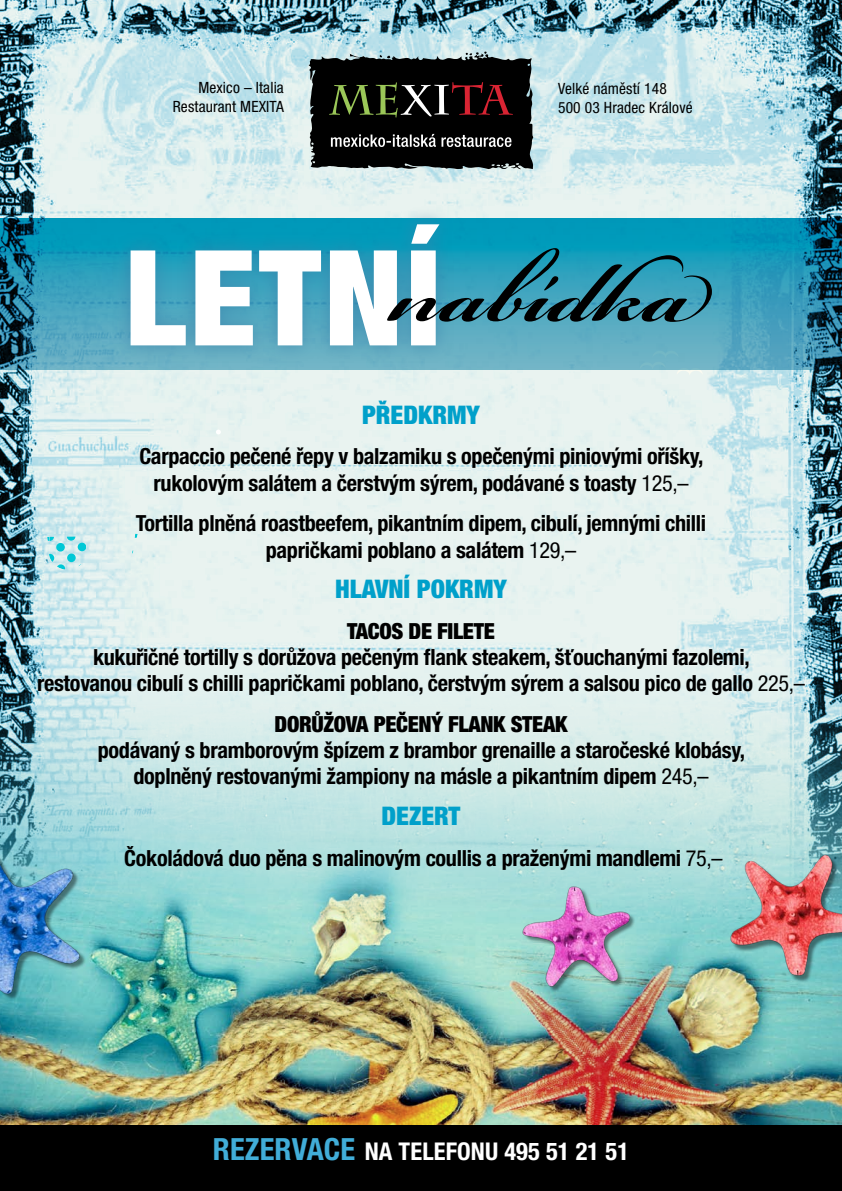
<style>
.page{position:relative;width:842px;height:1191px;background:#fff}
.page>*{position:absolute;margin:0;border:0;box-sizing:border-box;transform-origin:0 0}
.t1{font:700 126.7px "Bickham Script Pro";color:#000}
.t2{font:900 condensed 25.7px "Helvetica Neue LT Pro";color:#00a0ca}
.t3{font:700 condensed 24.5px "Helvetica Neue LT Pro";letter-spacing:.005em;color:#fff}
.t4{font:700 condensed 22.2px/26.3px "Helvetica Neue LT Pro";letter-spacing:-.015em;color:#000;text-align:center}
.t5{font:900 condensed 22.2px "Helvetica Neue LT Pro";letter-spacing:-.015em;color:#000}
.t6{font:condensed 15.5px/18.6px "Helvetica Neue LT Pro";letter-spacing:.01em;color:#000}
.s1{font-family:"Helvetica Neue LT Pro";font-weight:900;font-stretch:condensed;font-size:132.9px;color:#fff}
.s2{font-weight:400}
.s3{font-size:30.6px;color:#41add8}
</style>
<div class="page">
<img style="left:0;top:0;width:842px;height:1125px">
<div style="left:0;top:1125px;width:842px;height:66px;background:#000"></div>
<svg style="left:308px;top:51px;width:225px;height:119px;background:#292927"></svg>
<svg style="left:640px;top:369px;width:63px;height:6px"></svg>
<svg style="left:47px;top:536px;width:39px;height:33px"></svg>
<svg style="left:135px;top:533px;width:3px;height:5px"></svg>
<svg style="left:216px;top:429px;width:5px;height:6px"></svg>
<svg style="left:0;top:218px;width:842px;height:151px;background:#2e91ad"></svg>
<div style="left:111px;top:205px;width:529px;height:204px;background:#3b83ab;opacity:.75"></div>
<div style="left:524px;top:887px;width:221px;height:181px;background:#000;opacity:.45"></div>
<img style="left:468px;top:849px;width:212px;height:172px">
<div style="left:0;top:854px;width:186px;height:289px;background:#000;opacity:.45"></div>
<img style="left:0;top:786px;width:126px;height:280px">
<div style="left:732px;top:856px;width:110px;height:218px;background:#000;opacity:.45"></div>
<img style="left:669px;top:812px;width:173px;height:208px">
<p class="t6" style="left:173px;top:78px;width:113px;text-align:right">Mexico – Italia<br>Restaurant MEXITA</p>
<p class="t6" style="left:558px;top:79px;width:136px">Velké náměstí 148<br>500 03 Hradec Králové</p>
<h1 class="t1" style="left:125px;top:202px;width:583px"><span class="s1">LETNÍ</span>nabídka</h1>
<p class="t2" style="left:362px;top:399px;width:119px">PŘEDKRMY</p>
<p class="t4" style="left:139px;top:443px;width:565px">Carpaccio pečené řepy v balzamiku s opečenými piniovými oříšky, rukolovým salátem a čerstvým sýrem, podávané s toasty <span class="s2">125,–</span></p>
<p class="t4" style="left:136px;top:510px;width:572px">Tortilla plněná roastbeefem, pikantním dipem, cibulí, jemnými chilli papričkami poblano a salátem <span class="s2">129,–</span></p>
<p class="t2" style="left:335px;top:573px;width:173px">HLAVNÍ POKRMY</p>
<p class="t5" style="left:347px;top:617px;width:149px">TACOS DE FILETE</p>
<p class="t4" style="left:37px;top:643px;width:769px">kukuřičné tortilly s dorůžova pečeným flank steakem, šťouchanými fazolemi,<br>restovanou cibulí s chilli papričkami poblano, čerstvým sýrem a salsou pico de gallo <span class="s2">225,–</span></p>
<p class="t5" style="left:275px;top:710px;width:294px">DORŮŽOVA PEČENÝ FLANK STEAK</p>
<p class="t4" style="left:98px;top:737px;width:649px">podávaný s bramborovým špízem z brambor grenaille a staročeské klobásy, doplněný restovanými žampiony na másle a pikantním dipem <span class="s2">245,–</span></p>
<p class="t2" style="left:382px;top:800px;width:80px">DEZERT</p>
<p class="t4" style="left:124px;top:844px;width:600px">Čokoládová duo pěna s malinovým coullis a praženými mandlemi <span class="s2">75,–</span></p>
<p class="t3" style="left:213px;top:1136px;width:418px"><span class="s3">REZERVACE</span> NA TELEFONU 495 51 21 51</p>
</div>
